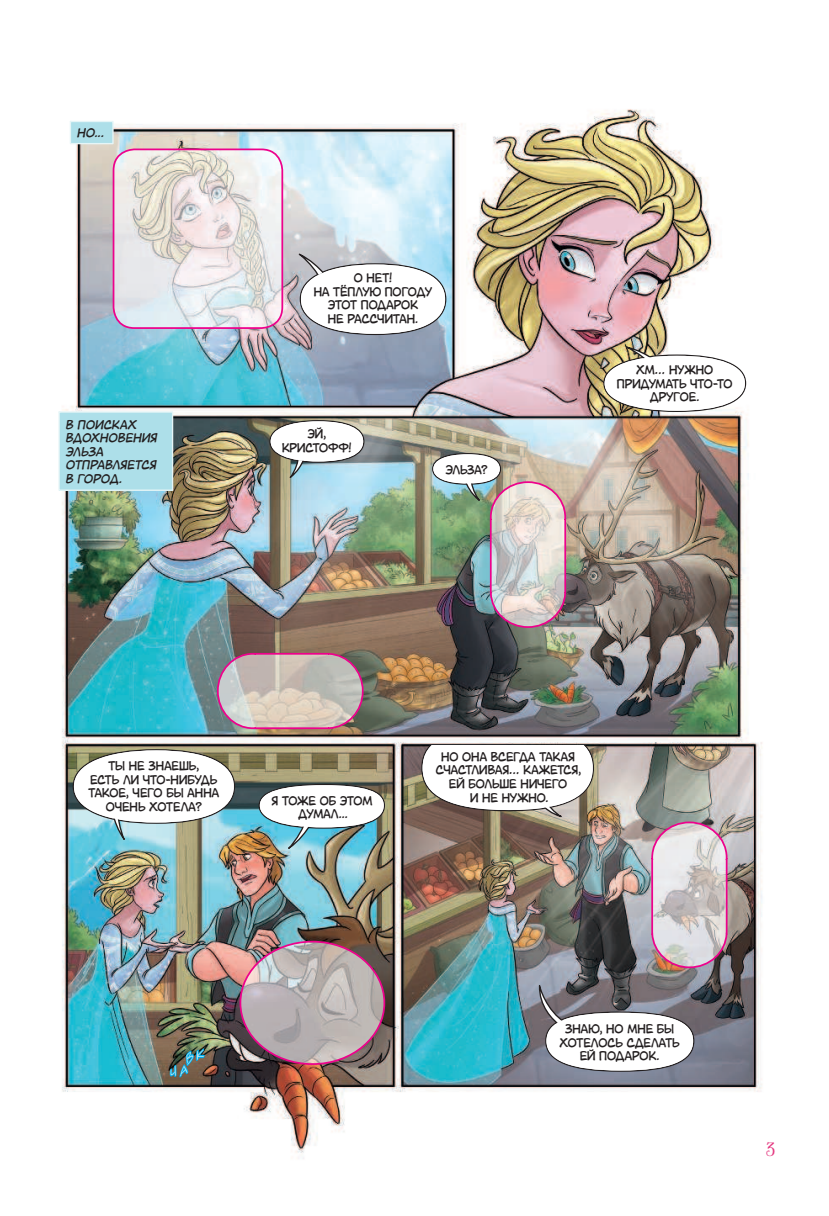
<style>
.page{position:relative;width:829px;height:1216px;background:#fff}
.page>*{position:absolute;margin:0;border:0;box-sizing:border-box;transform-origin:0 0}
.t1{font:20.3px "Honey Bee Basic";color:#e4377f}
.t2{font:11.72px/13.7px "Hurma Klimova";letter-spacing:-.025em;color:#231f20;text-align:center}
.t3{font:italic 11.72px/13.7px "Hurma Klimova";color:#231f20}
</style>
<div class="page">
<img style="left:62px;top:109px;width:700px;height:1050px">
<svg style="left:270px;top:420px;width:94px;height:42px"></svg>
<div style="left:269px;top:420px;width:95px;height:43px;border:1px solid #231f20;border-radius:50%"></div>
<div style="left:259px;top:784px;width:125px;height:44px;background:#fff;border-radius:50%"></div>
<div style="left:258px;top:784px;width:127px;height:44px;border:1px solid #231f20;border-radius:50%"></div>
<svg style="left:278px;top:458px;width:27px;height:30px"></svg>
<svg style="left:111px;top:816px;width:23px;height:39px"></svg>
<svg style="left:273px;top:823px;width:38px;height:37px"></svg>
<svg style="left:283px;top:245px;width:42px;height:32px"></svg>
<svg style="left:607px;top:342px;width:49px;height:23px"></svg>
<svg style="left:539px;top:980px;width:28px;height:47px"></svg>
<div style="left:301px;top:264px;width:144px;height:70px;background:#fff;border-radius:50%"></div>
<div style="left:270px;top:421px;width:93px;height:40px;background:#fff;border-radius:50%"></div>
<div style="left:74px;top:750px;width:160px;height:72px;background:#fff;border-radius:50%"></div>
<div style="left:260px;top:785px;width:123px;height:42px;background:#fff;border-radius:50%"></div>
<div style="left:604px;top:356px;width:140px;height:55px;background:#fff;border-radius:50%"></div>
<svg style="left:421px;top:745px;width:173px;height:76px"></svg>
<div style="left:546px;top:1012px;width:147px;height:58px;background:#fff;border-radius:50%"></div>
<svg style="left:432px;top:453px;width:68px;height:31px"></svg>
<div style="left:432px;top:453px;width:69px;height:32px;border:1px solid #231f20;border-radius:50%"></div>
<div style="left:433px;top:454px;width:66px;height:29px;background:#fff;border-radius:50%"></div>
<svg style="left:169px;top:1041px;width:41px;height:98px"></svg>
<div style="left:70px;top:121px;width:43px;height:23px;background:#addfe9"></div>
<div style="left:70px;top:121px;width:44px;height:23px;border:1px solid #e5f5f7"></div>
<div style="left:59px;top:412px;width:113px;height:78px;background:#addfe9"></div>
<div style="left:58px;top:411px;width:115px;height:80px;border:1px solid #e5f5f7"></div>
<img style="left:747px;top:1122px;width:15px;height:37px">
<img style="left:113px;top:149px;width:169px;height:179px;border-radius:21px">
<div style="left:113px;top:148px;width:170px;height:181px;border:2px solid #ed028c;border-radius:21px"></div>
<img style="left:464px;top:480px;width:103px;height:148px">
<svg style="left:216px;top:652px;width:148px;height:78px;background:#c1afae"></svg>
<img style="left:240px;top:941px;width:144px;height:123px;border-radius:50%">
<img style="left:650px;top:820px;width:78px;height:149px">
<p class="t3" style="left:77px;top:126px;width:31px">НО...</p>
<p class="t3" style="left:66px;top:417px;width:95px">В ПОИСКАХ<br>ВДОХНОВЕНИЯ<br>ЭЛЬЗА<br>ОТПРАВЛЯЕТСЯ<br>В ГОРОД.</p>
<p class="t2" style="left:313px;top:271px;width:120px">О НЕТ!<br>НА ТЁПЛУЮ ПОГОДУ<br>ЭТОТ ПОДАРОК<br>НЕ РАССЧИТАН.</p>
<p class="t2" style="left:282px;top:427px;width:71px">ЭЙ,<br>КРИСТОФФ!</p>
<p class="t2" style="left:445px;top:462px;width:44px">ЭЛЬЗА?</p>
<p class="t2" style="left:616px;top:363px;width:117px">ХМ… НУЖНО<br>ПРИДУМАТЬ ЧТО-ТО<br>ДРУГОЕ.</p>
<p class="t2" style="left:88px;top:759px;width:132px">ТЫ НЕ ЗНАЕШЬ,<br>ЕСТЬ ЛИ ЧТО-НИБУДЬ<br>ТАКОЕ, ЧЕГО БЫ АННА<br>ОЧЕНЬ ХОТЕЛА?</p>
<p class="t2" style="left:271px;top:793px;width:102px">Я ТОЖЕ ОБ ЭТОМ<br>ДУМАЛ...</p>
<p class="t2" style="left:436px;top:749px;width:147px">НО ОНА ВСЕГДА ТАКАЯ<br>СЧАСТЛИВАЯ… КАЖЕТСЯ,<br>ЕЙ БОЛЬШЕ НИЧЕГО<br>И НЕ НУЖНО.</p>
<p class="t2" style="left:559px;top:1022px;width:122px">ЗНАЮ, НО МНЕ БЫ<br>ХОТЕЛОСЬ СДЕЛАТЬ<br>ЕЙ ПОДАРОК.</p>
<h1 class="t1" style="left:766px;top:1136px;width:10px">3</h1>
</div>
